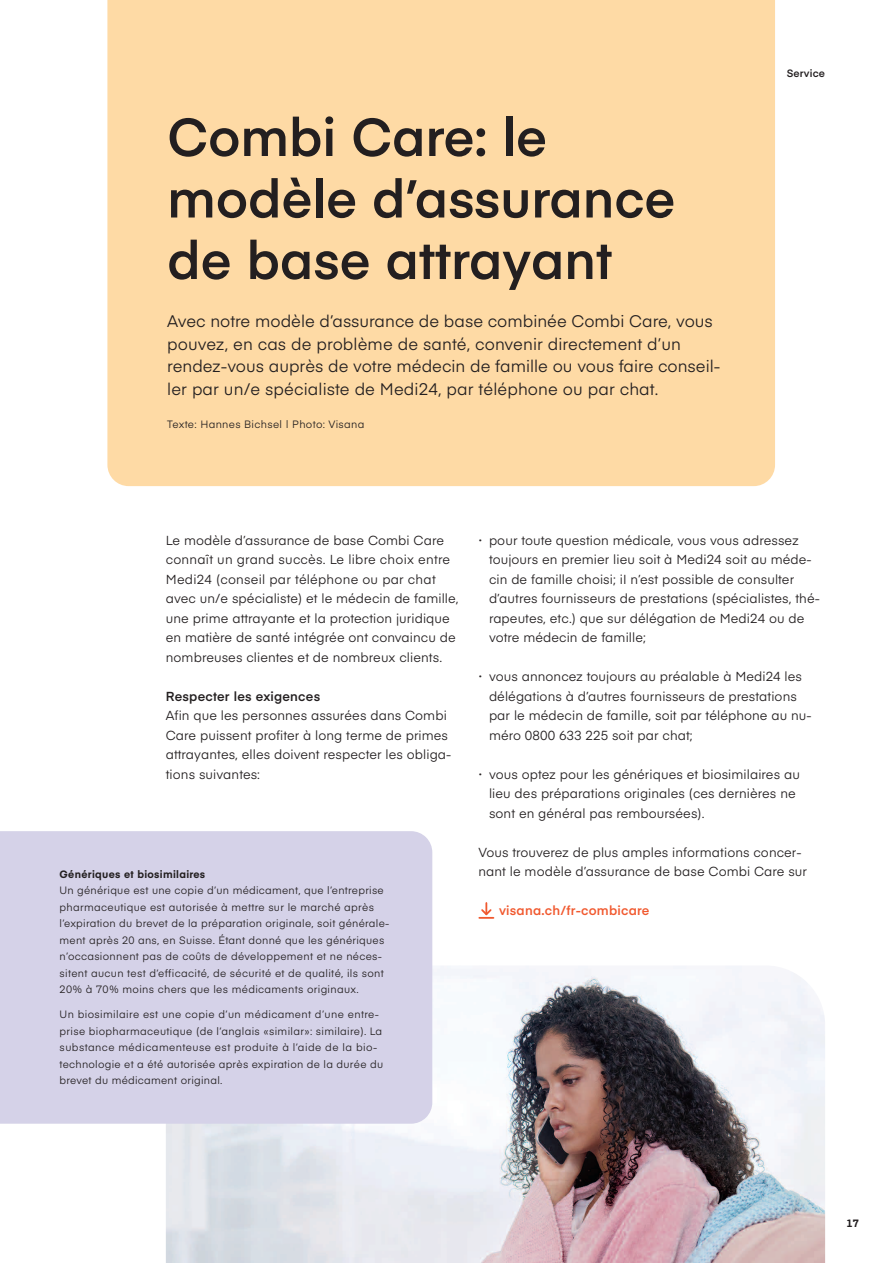
<style>
.page{position:relative;width:893px;height:1263px;background:#fff}
.page>*{position:absolute;margin:0;border:0;box-sizing:border-box;transform-origin:0 0}
.t1{font:600 52.5px/61.5px "Eina 03";color:#231f20}
.t2{font:16.5px/22.5px "Eina 03";color:#231f20}
.t3{font:12.9px/19.5px "Eina 03";letter-spacing:.005em;color:#231f20}
.t4{font:600 12.9px "Eina 03";letter-spacing:.015em;color:#f1592f}
.t5{font:600 12.9px "Eina 03";letter-spacing:.015em;color:#231f20}
.t6{font:10.5px/16.5px "Eina 03";letter-spacing:.03em;color:#231f20}
.t7{font:700 10.5px "Eina 03";letter-spacing:.03em;color:#231f20}
.t8{font:600 10.5px "Eina 03";letter-spacing:.015em;color:#231f20}
.s1{font-size:18px}
</style>
<div class="page">
<div style="left:107px;top:0;width:668px;height:486px;background:#fedaa5"></div>
<img style="left:166px;top:965px;width:659px;height:298px">
<div style="left:0;top:831px;width:432px;height:293px;background:#d5d2e8"></div>
<svg style="left:479px;top:903px;width:14px;height:16px"></svg>
<h1 class="t1" style="left:167px;top:112px;width:509px">Combi Care: le modèle d’assurance de base attrayant</h1>
<p class="t2" style="left:167px;top:312px;width:555px">Avec notre modèle d’assurance de base combinée Combi Care, vous pouvez, en cas de problème de santé, convenir directement d’un rendez-vous auprès de votre médecin de famille ou vous faire conseil&shy;ler par un/e spécialiste de Medi24, par téléphone ou par chat.</p>
<p class="t6" style="left:167px;top:417px;width:199px">Texte: Hannes Bichsel | Photo: Visana</p>
<p class="t8" style="left:787px;top:69px;width:40px">Service</p>
<p class="t3" style="left:166px;top:532px;width:294px">Le modèle d’assurance de base Combi Care connaît un grand succès. Le libre choix entre Medi24 (conseil par téléphone ou par chat avec un/e spécialiste) et le médecin de famille, une prime attrayante et la protection juridique en matière de santé intégrée ont convaincu de nombreuses clientes et de nombreux clients.</p>
<p class="t5" style="left:166px;top:691px;width:156px">Respecter les exigences</p>
<p class="t3" style="left:166px;top:707px;width:287px">Afin que les personnes assurées dans Combi Care puissent profiter à long terme de primes attrayantes, elles doivent respecter les obliga&shy;tions suivantes:</p>
<p class="t7" style="left:60px;top:870px;width:147px">Génériques et biosimilaires</p>
<p class="t6" style="left:60px;top:883px;width:331px">Un générique est une copie d’un médicament, que l’entreprise pharmaceutique est autorisée à mettre sur le marché après l’expiration du brevet de la préparation originale, soit générale&shy;ment après 20 ans, en Suisse. Étant donné que les génériques n’occasionnent pas de coûts de développement et ne néces&shy;sitent aucun test d’efficacité, de sécurité et de qualité, ils sont 20% à 70% moins chers que les médicaments originaux.</p>
<p class="t6" style="left:60px;top:1007px;width:325px">Un biosimilaire est une copie d’un médicament d’une entre&shy;prise biopharmaceutique (de l’anglais «similar»: similaire). La substance médicamenteuse est produite à l’aide de la bio&shy;technologie et a été autorisée après expiration de la durée du brevet du médicament original.</p>
<p class="t3" style="left:489px;top:532px;width:332px;text-indent:-11px"><span class="s1">·</span> pour toute question médicale, vous vous adressez toujours en premier lieu soit à Medi24 soit au méde&shy;cin de famille choisi; iI n’est possible de consulter d’autres fournisseurs de prestations (spécialistes, thé&shy;rapeutes, etc.) que sur délégation de Medi24 ou de votre médecin de famille;</p>
<p class="t3" style="left:489px;top:668px;width:324px;text-indent:-11px"><span class="s1">·</span> vous annoncez toujours au préalable à Medi24 les délégations à d’autres fournisseurs de prestations par le médecin de famille, soit par téléphone au nu&shy;méro 0800 633 225 soit par chat;</p>
<p class="t3" style="left:489px;top:766px;width:312px;text-indent:-11px"><span class="s1">·</span> vous optez pour les génériques et biosimilaires au lieu des préparations originales (ces dernières ne sont en général pas remboursées).</p>
<p class="t3" style="left:478px;top:844px;width:330px">Vous trouverez de plus amples informations concer&shy;nant le modèle d’assurance de base Combi Care sur</p>
<p class="t4" style="left:499px;top:906px;width:152px">visana.ch/fr-combicare</p>
<p class="t7" style="left:846px;top:1220px;width:14px">17</p>
</div>
